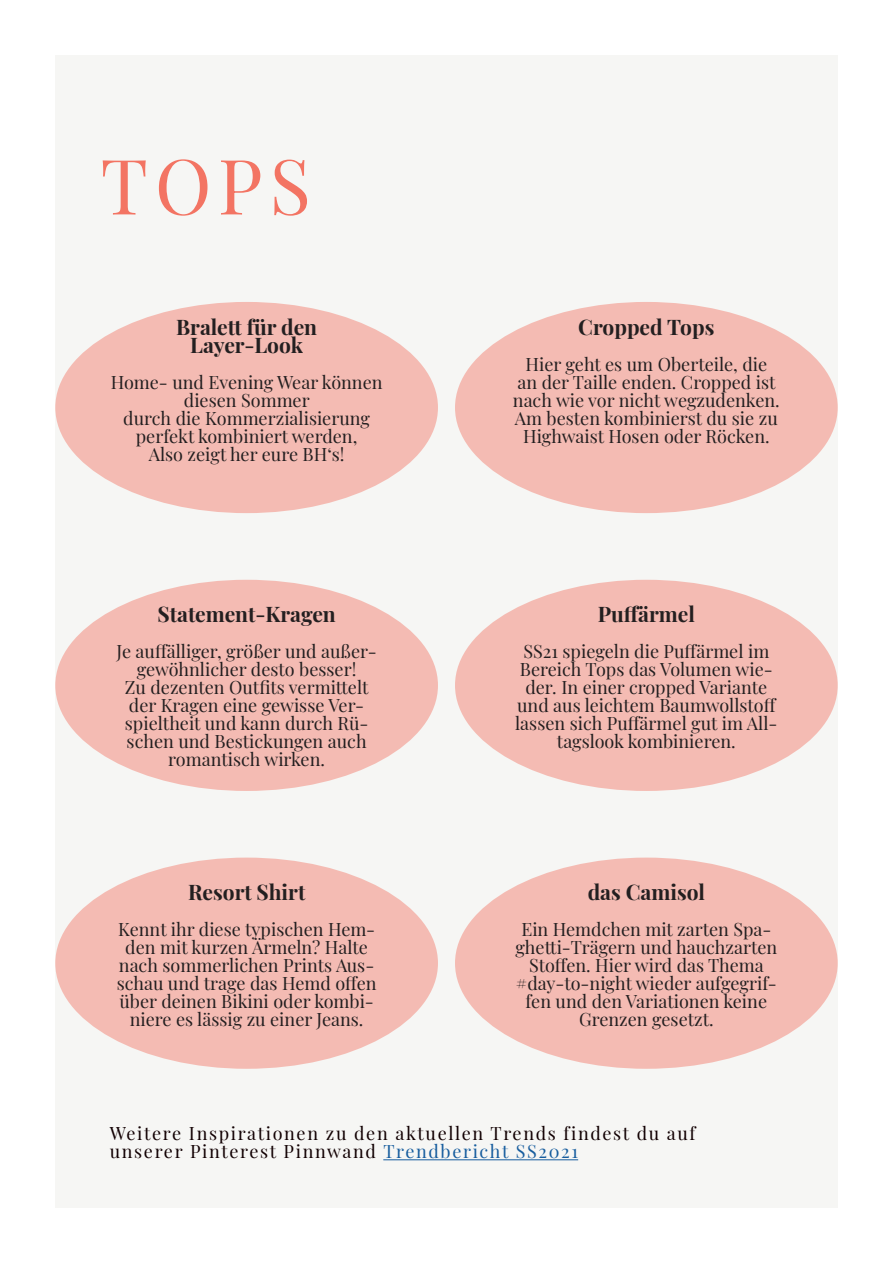
<style>
.page{position:relative;width:893px;height:1263px;background:#fff}
.page>*{position:absolute;margin:0;border:0;box-sizing:border-box;transform-origin:0 0}
.t1{font:76.5px "Playfair Display";color:#f37463}
.t2{font:700 21px/18px "Playfair Display";color:#231f20;text-align:center}
.t3{font:18px/18px "Playfair Display";color:#231f20;text-align:center}
.t4{font:18px/18px "Playfair Display";letter-spacing:.09em;color:#110002}
.s1{color:#175d9e}
</style>
<div class="page">
<div style="left:55px;top:55px;width:783px;height:1153px;background:#f6f6f4"></div>
<div style="left:55px;top:302px;width:383px;height:211px;background:#f4bbb3;border-radius:50%"></div>
<div style="left:55px;top:580px;width:383px;height:211px;background:#f4bbb3;border-radius:50%"></div>
<div style="left:55px;top:857px;width:383px;height:212px;background:#f4bbb3;border-radius:50%"></div>
<div style="left:455px;top:302px;width:383px;height:211px;background:#f4bbb3;border-radius:50%"></div>
<div style="left:455px;top:580px;width:383px;height:211px;background:#f4bbb3;border-radius:50%"></div>
<div style="left:455px;top:857px;width:383px;height:212px;background:#f4bbb3;border-radius:50%"></div>
<hr style="left:383px;top:1159px;width:195px;height:1px;background:#175d9e">
<h1 class="t1" style="left:100px;top:126px;width:212px">TOPS</h1>
<p class="t2" style="left:176px;top:316px;width:142px">Bralett für den<br>Layer-Look</p>
<p class="t3" style="left:111px;top:371px;width:273px">Home- und Evening Wear können diesen Sommer<br>durch die Kommerzialisierung perfekt kombiniert werden,<br>Also zeigt her eure BH‘s!</p>
<p class="t2" style="left:157px;top:604px;width:180px">Statement-Kragen</p>
<p class="t3" style="left:116px;top:641px;width:262px">Je auffälliger, größer und außer&shy;gewöhnlicher desto besser!<br>Zu dezenten Outfits vermittelt der Kragen eine gewisse Ver&shy;spieltheit und kann durch Rü&shy;schen und Bestickungen auch romantisch wirken.</p>
<p class="t2" style="left:188px;top:881px;width:119px">Resort Shirt</p>
<p class="t3" style="left:117px;top:919px;width:261px">Kennt ihr diese typischen Hem&shy;den mit kurzen Ärmeln? Halte nach sommerlichen Prints Aus&shy;schau und trage das Hemd offen über deinen Bikini oder kombi&shy;niere es lässig zu einer Jeans.</p>
<p class="t2" style="left:578px;top:316px;width:138px">Cropped Tops</p>
<p class="t3" style="left:513px;top:353px;width:268px">Hier geht es um Oberteile, die<br>an der Taille enden. Cropped ist nach wie vor nicht wegzudenken.<br>Am besten kombinierst du sie zu<br>Highwaist Hosen oder Röcken.</p>
<p class="t2" style="left:598px;top:604px;width:99px">Puffärmel</p>
<p class="t3" style="left:515px;top:641px;width:264px">SS21 spiegeln die Puffärmel im<br>Bereich Tops das Volumen wie&shy;der. In einer cropped Variante und aus leichtem Baumwollstoff lassen sich Puffärmel gut im All&shy;tagslook kombinieren.</p>
<p class="t2" style="left:588px;top:881px;width:119px">das Camisol</p>
<p class="t3" style="left:515px;top:919px;width:263px">Ein Hemdchen mit zarten Spa&shy;ghetti-Trägern und hauchzarten<br>Stoffen. Hier wird das Thema #day-to-night wieder aufgegrif&shy;fen und den Variationen keine<br>Grenzen gesetzt.</p>
<p class="t4" style="left:110px;top:1123px;width:587px">Weitere Inspirationen zu den aktuellen Trends findest du auf unserer Pinterest Pinnwand <span class="s1">Trendbericht SS2021</span></p>
</div>
